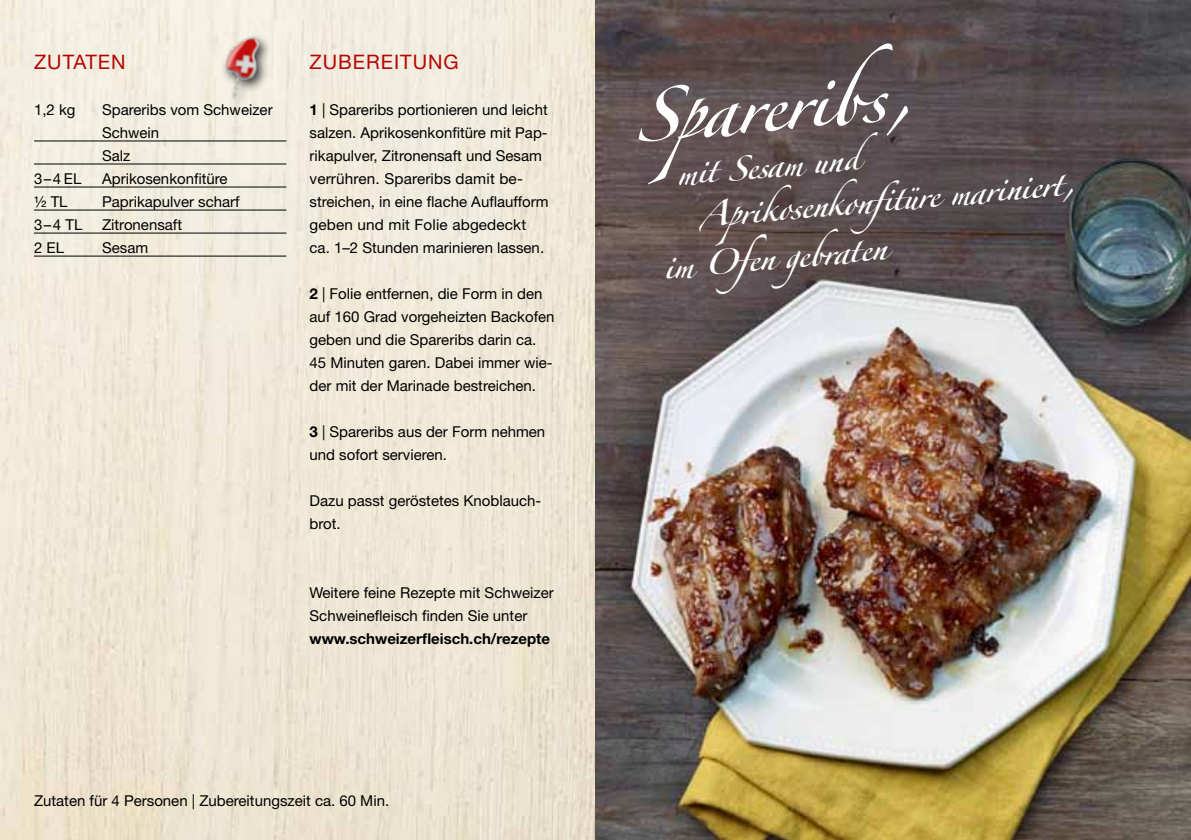
<style>
.page{position:relative;width:1191px;height:840px;background:#fff}
.page>*{position:absolute;margin:0;border:0;box-sizing:border-box;transform-origin:0 0}
.t1{font:700 48px "Proviande";color:#fff}
.t2{font:700 22px/44px "Proviande";color:#fff}
.t3{font:20px "Helvetica Neue LT Std";letter-spacing:.05em;color:#b70502}
.t4{font:15px/23px "Helvetica Neue LT Std";color:#000}
.t5{font:700 15px "Helvetica Neue LT Std";color:#000}
.s1{font-weight:700}
</style>
<div class="page">
<img style="left:0;top:0;width:595px;height:839px">
<img style="left:595px;top:0;width:596px;height:839px">
<hr style="left:34px;top:140px;width:252px;height:1px;background:#000">
<hr style="left:34px;top:163px;width:252px;height:1px;background:#000">
<hr style="left:34px;top:186px;width:252px;height:1px;background:#000">
<hr style="left:34px;top:209px;width:252px;height:1px;background:#000">
<hr style="left:34px;top:232px;width:252px;height:1px;background:#000">
<hr style="left:34px;top:255px;width:252px;height:1px;background:#000">
<div style="left:220px;top:33px;width:52px;height:77px;background:#f3efe3"></div>
<img style="left:222px;top:15px;width:74px;height:85px">
<h3 class="t3" style="left:34px;top:50px;width:78px">Zutaten</h3>
<p class="t4" style="left:34px;top:98px;width:43px">1,2 kg</p>
<p class="t4" style="left:102px;top:98px;width:172px">Spareribs vom Schweizer<br>Schwein<br>Salz</p>
<p class="t4" style="left:34px;top:167px;width:49px">3–4 EL</p>
<p class="t4" style="left:102px;top:167px;width:127px">Aprikosenkonfitüre</p>
<p class="t4" style="left:34px;top:190px;width:35px">½ TL</p>
<p class="t4" style="left:102px;top:190px;width:139px">Paprikapulver scharf</p>
<p class="t4" style="left:34px;top:213px;width:50px">3–4 TL</p>
<p class="t4" style="left:102px;top:213px;width:82px">Zitronensaft</p>
<p class="t4" style="left:34px;top:236px;width:32px">2 EL</p>
<p class="t4" style="left:102px;top:236px;width:48px">Sesam</p>
<h3 class="t3" style="left:309px;top:50px;width:42px">Zuberei</h3>
<h3 class="t3" style="left:400px;top:50px;width:43px">tung</h3>
<p class="t4" style="left:309px;top:98px;width:240px"><span class="s1">1</span> | Spareribs portionieren und leicht salzen. Aprikosenkonfitüre mit Pap&shy;rikapulver, Zitronensaft und Sesam verrühren. Spareribs damit be&shy;streichen, in eine flache Auflaufform geben und mit Folie abgedeckt ca. 1–2 Stunden marinieren lassen.</p>
<p class="t4" style="left:309px;top:282px;width:246px"><span class="s1">2</span> | Folie entfernen, die Form in den auf 160 Grad vorgeheizten Backofen geben und die Spareribs darin ca.<br>45 Minuten garen. Dabei immer wie&shy;der mit der Marinade bestreichen.</p>
<p class="t4" style="left:309px;top:420px;width:237px"><span class="s1">3</span> | Spareribs aus der Form nehmen und sofort servieren.</p>
<p class="t4" style="left:309px;top:489px;width:233px">Dazu passt geröstetes Knoblauch&shy;brot.</p>
<p class="t4" style="left:309px;top:581px;width:246px">Weitere feine Rezepte mit Schweizer<br>Schweinefleisch finden Sie unter</p>
<p class="t5" style="left:309px;top:629px;width:242px">www.schweizerfleisch.ch/rezepte</p>
<p class="t4" style="left:34px;top:788px;width:357px">Zutaten für 4 Personen | Zubereitungszeit ca. 60 Min.</p>
<h1 class="t1" style="left:634px;top:97px;width:277px;rotate:-5deg">Spareribs,</h1>
<h2 class="t2" style="left:693px;top:154px;width:378px;text-indent:-18px;rotate:-5deg">mit Sesam und<br>Aprikosenkonfi türe mariniert,</h2>
<h2 class="t2" style="left:662px;top:249px;width:224px;rotate:-5deg">im Ofen gebraten</h2>
</div>
